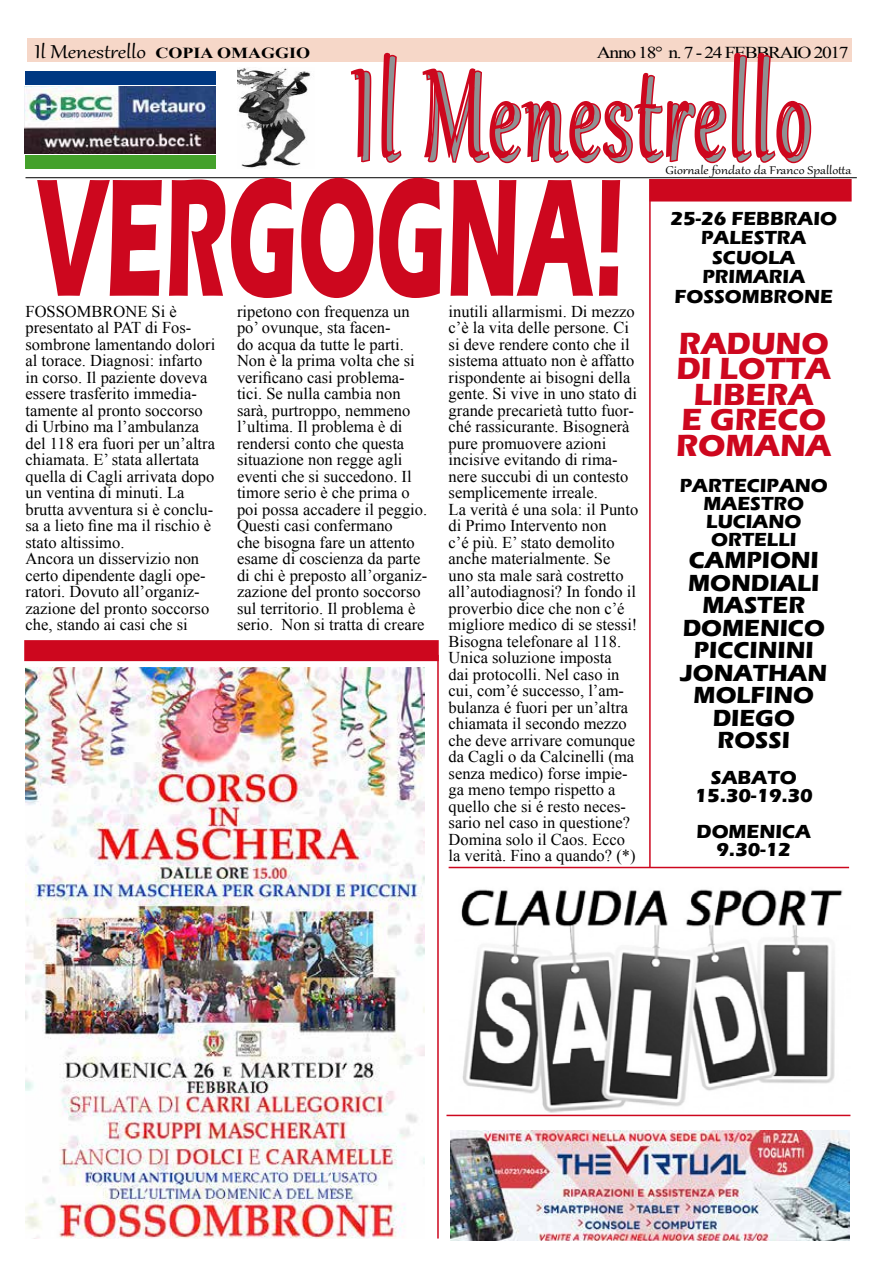
<style>
.page{position:relative;width:893px;height:1263px;background:#fff}
.page>*{position:absolute;margin:0;border:0;box-sizing:border-box;transform-origin:0 0}
.t1{font:700 173.7px "Eras ITC";color:#cd071e;scale:.52 1}
.t2{font:155.7px "Gabriola";letter-spacing:.06em;color:#cd071e;scale:.6 1}
.t3{font:700 31.5px/25.5px "Eras ITC";color:#cd071e;text-align:center}
.t4{font:700 24px/22.5px "Eras ITC";color:#000;text-align:center}
.t5{font:22.95px "Gabriola";color:#000;scale:1.18 1}
.t6{font:700 19.5px/18px "Eras ITC";color:#000;text-align:center}
.t7{font:16.65px "Times New Roman";letter-spacing:-.07em;color:#000;scale:1.18 1}
.t8{font:16.5px/16.5px "Times New Roman";color:#000}
.t9{font:13.8px "Gabriola";color:#000;scale:1.19 1}
.s1{font-family:"Times New Roman";font-weight:700;font-size:15.3px}
</style>
<div class="page">
<div style="left:27px;top:38px;width:824px;height:24px;background:#f6d7c8"></div>
<img style="left:237px;top:68px;width:74px;height:100px">
<svg style="left:354px;top:70px;width:18px;height:93px"></svg>
<svg style="left:385px;top:54px;width:17px;height:109px"></svg>
<svg style="left:426px;top:70px;width:301px;height:94px"></svg>
<svg style="left:735px;top:54px;width:77px;height:110px"></svg>
<hr style="left:26px;top:177px;width:831px;height:1px;background:#000">
<img style="left:25px;top:86px;width:191px;height:68px">
<div style="left:26px;top:155px;width:190px;height:14px;background:#44a12b"></div>
<img style="left:461px;top:889px;width:382px;height:223px">
<div style="left:26px;top:72px;width:190px;height:13px;background:#003882"></div>
<hr style="left:437px;top:655px;width:2px;height:583px;background:#cd071e">
<img style="left:450px;top:1130px;width:399px;height:110px">
<div style="left:649px;top:179px;width:203px;height:23px;background:#cd071e"></div>
<img style="left:26px;top:668px;width:399px;height:570px">
<hr style="left:446px;top:1115px;width:404px;height:1px;background:#cd071e">
<div style="left:24px;top:640px;width:415px;height:21px;background:#cd071e"></div>
<hr style="left:449px;top:867px;width:400px;height:1px;background:#cd071e">
<hr style="left:649px;top:179px;width:2px;height:688px;background:#cd071e">
<h3 class="t5" style="left:35px;top:36px;width:235px">Il Menestrello <span class="s1">COPIA OMAGGIO</span></h3>
<p class="t7" style="left:597px;top:41px;width:215px">Anno 18° n. 7 - 24 FEBBRAIO 2017</p>
<h2 class="t2" style="left:350px;top:11px;width:763px">Il Menestrello</h2>
<h1 class="t1" style="left:38px;top:138px;width:1132px">VERGOGNA!</h1>
<p class="t9" style="left:666px;top:161px;width:158px">Giornale fondato da Franco Spallotta</p>
<p class="t6" style="left:670px;top:209px;width:168px;line-height:19.5px">25-26 FEBBRAIO<br>PALESTRA<br>SCUOLA<br>PRIMARIA<br>FOSSOMBRONE</p>
<h3 class="t3" style="left:676px;top:331px;width:157px">RADUNO<br>DI LOTTA<br>LIBERA<br>E GRECO<br>ROMANA</h3>
<p class="t6" style="left:680px;top:476px;width:150px">PARTECIPANO<br>MAESTRO<br>LUCIANO<br>ORTELLI</p>
<h3 class="t4" style="left:680px;top:549px;width:148px">CAMPIONI<br>MONDIALI<br>MASTER<br>DOMENICO<br>PICCININI<br>JONATHAN<br>MOLFINO<br>DIEGO<br>ROSSI</h3>
<p class="t6" style="left:695px;top:769px;width:120px">SABATO<br>15.30-19.30</p>
<p class="t6" style="left:697px;top:823px;width:116px">DOMENICA<br>9.30-12</p>
<p class="t8" style="left:26px;top:302px;width:191px">FOSSOMBRONE Si è presentato al PAT di Fos&shy;sombrone lamentando dolori al torace. Diagnosi: infarto in corso. Il paziente doveva essere trasferito immedia&shy;tamente al pronto soccorso di Urbino ma l’ambulanza del 118 era fuori per un’altra chiamata. E’ stata allertata quella di Cagli arrivata dopo un ventina di minuti. La brutta avventura si è conclu&shy;sa a lieto fine ma il rischio è stato altissimo.<br>Ancora un disservizio non certo dipendente dagli ope&shy;ratori. Dovuto all’organiz&shy;zazione del pronto soccorso che, stando ai casi che si</p>
<p class="t8" style="left:237px;top:302px;width:192px">ripetono con frequenza un po’ ovunque, sta facen-<br>do acqua da tutte le parti.<br>Non è la prima volta che si verificano casi problema&shy;tici. Se nulla cambia non sarà, purtroppo, nemmeno l’ultima. Il problema è di rendersi conto che questa situazione non regge agli eventi che si succedono. Il timore serio è che prima o poi possa accadere il peggio.<br>Questi casi confermano<br>che bisogna fare un attento esame di coscienza da parte di chi è preposto all’organiz&shy;zazione del pronto soccorso sul territorio. Il problema è serio. Non si tratta di creare</p>
<p class="t8" style="left:449px;top:302px;width:191px">inutili allarmismi. Di mezzo c’è la vita delle persone. Ci si deve rendere conto che il sistema attuato non è affatto rispondente ai bisogni della gente. Si vive in uno stato di grande precarietà tutto fuor&shy;ché rassicurante. Bisognerà pure promuovere azioni incisive evitando di rima&shy;nere succubi di un contesto semplicemente irreale.<br>La verità é una sola: il Punto di Primo Intervento non<br>c’é più. E’ stato demolito anche materialmente. Se uno sta male sarà costretto all’autodiagnosi? In fondo il proverbio dice che non c’é migliore medico di se stessi!<br>Bisogna telefonare al 118.<br>Unica soluzione imposta<br>dai protocolli. Nel caso in cui, com’é successo, l’am&shy;bulanza é fuori per un’altra chiamata il secondo mezzo che deve arrivare comunque da Cagli o da Calcinelli (ma senza medico) forse impie&shy;ga meno tempo rispetto a quello che si é resto neces&shy;sario nel caso in questione?<br>Domina solo il Caos. Ecco la verità. Fino a quando? (*)</p>
</div>
